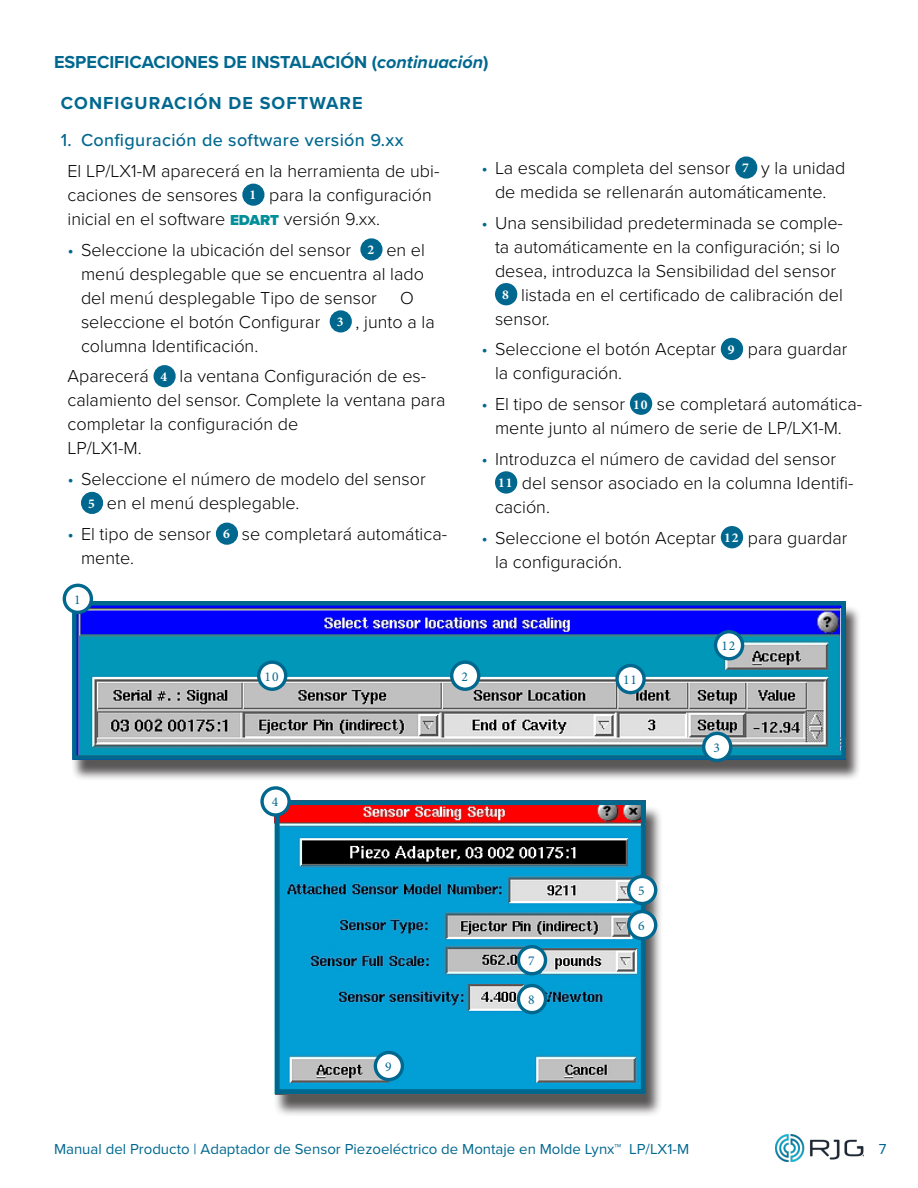
<style>
.page{position:relative;width:918px;height:1188px;background:#fff}
.page>*{position:absolute;margin:0;border:0;box-sizing:border-box;transform-origin:0 0}
.t1{font:300 18px/24px "Proxima Nova";color:#000}
.t2{font:700 18px "Proxima Nova";color:#00688f}
.t3{font:500 18px "Proxima Nova";letter-spacing:.02em;color:#00688f}
.t4{font:700 18px "Proxima Nova";letter-spacing:.06em;color:#00688f}
.t5{font:15px "Proxima Nova";color:#00688f}
.t6{font:13.5px "Minion Pro";color:#00688f}
.s1{font-style:italic}
.s2{font-family:"Minion Pro";font-weight:700;font-size:13.5px;color:#fff}
.s3{font-weight:900;font-size:15px;color:#008e99}
.s4{color:#00688f}
</style>
<div class="page">
<img style="left:776px;top:1134px;width:88px;height:27px">
<div style="left:245px;top:186px;width:17px;height:17px;background:#00688f;border-radius:50%"></div>
<div style="left:242px;top:184px;width:22px;height:22px;border:4px solid #00688f;border-radius:50%"></div>
<div style="left:363px;top:241px;width:17px;height:17px;background:#00688f;border-radius:50%"></div>
<div style="left:360px;top:238px;width:23px;height:22px;border:4px solid #00688f;border-radius:50%"></div>
<div style="left:332px;top:313px;width:18px;height:17px;background:#00688f;border-radius:50%"></div>
<div style="left:330px;top:310px;width:22px;height:22px;border:4px solid #00688f;border-radius:50%"></div>
<div style="left:156px;top:367px;width:17px;height:18px;background:#00688f;border-radius:50%"></div>
<div style="left:154px;top:365px;width:22px;height:22px;border:4px solid #00688f;border-radius:50%"></div>
<div style="left:83px;top:494px;width:18px;height:18px;background:#00688f;border-radius:50%"></div>
<div style="left:81px;top:492px;width:22px;height:22px;border:4px solid #00688f;border-radius:50%"></div>
<div style="left:218px;top:525px;width:18px;height:17px;background:#00688f;border-radius:50%"></div>
<div style="left:216px;top:523px;width:22px;height:22px;border:4px solid #00688f;border-radius:50%"></div>
<div style="left:737px;top:159px;width:18px;height:17px;background:#00688f;border-radius:50%"></div>
<div style="left:735px;top:156px;width:22px;height:23px;border:4px solid #00688f;border-radius:50%"></div>
<div style="left:495px;top:283px;width:22px;height:22px;background:#00688f;border-radius:50%"></div>
<div style="left:721px;top:338px;width:22px;height:22px;background:#00688f;border-radius:50%"></div>
<div style="left:630px;top:393px;width:22px;height:22px;background:#00688f;border-radius:50%"></div>
<div style="left:495px;top:471px;width:22px;height:23px;background:#00688f;border-radius:50%"></div>
<div style="left:721px;top:526px;width:22px;height:22px;background:#00688f;border-radius:50%"></div>
<div style="left:71px;top:606px;width:791px;height:175px;background:#231f20;opacity:.75"></div>
<img style="left:77px;top:606px;width:764px;height:149px">
<div style="left:72px;top:601px;width:774px;height:159px;border:4px solid #00688f"></div>
<div style="left:274px;top:805px;width:389px;height:312px;background:#231f20;opacity:.75"></div>
<img style="left:281px;top:806px;width:359px;height:282px">
<div style="left:275px;top:800px;width:371px;height:294px;border:5px solid #00688f"></div>
<div style="left:64px;top:585px;width:27px;height:27px;background:#fff;border-radius:50%"></div>
<div style="left:63px;top:584px;width:30px;height:30px;border:3px solid #00688f;border-radius:50%"></div>
<svg style="left:262px;top:788px;width:27px;height:27px"></svg>
<div style="left:260px;top:786px;width:31px;height:31px;border:3px solid #00688f;border-radius:50%"></div>
<div style="left:629px;top:876px;width:27px;height:28px;background:#fff;border-radius:50%"></div>
<div style="left:627px;top:875px;width:30px;height:30px;border:3px solid #00688f;border-radius:50%"></div>
<div style="left:629px;top:912px;width:27px;height:27px;background:#fff;border-radius:50%"></div>
<div style="left:627px;top:910px;width:30px;height:30px;border:3px solid #00688f;border-radius:50%"></div>
<div style="left:518px;top:947px;width:28px;height:27px;background:#fff;border-radius:50%"></div>
<div style="left:517px;top:945px;width:30px;height:30px;border:3px solid #00688f;border-radius:50%"></div>
<svg style="left:518px;top:986px;width:28px;height:27px"></svg>
<div style="left:517px;top:984px;width:30px;height:30px;border:3px solid #00688f;border-radius:50%"></div>
<div style="left:375px;top:1053px;width:27px;height:27px;background:#fff;border-radius:50%"></div>
<div style="left:374px;top:1051px;width:30px;height:30px;border:3px solid #00688f;border-radius:50%"></div>
<svg style="left:259px;top:662px;width:27px;height:27px"></svg>
<div style="left:257px;top:660px;width:30px;height:31px;border:3px solid #00688f;border-radius:50%"></div>
<svg style="left:452px;top:662px;width:27px;height:27px"></svg>
<div style="left:450px;top:660px;width:30px;height:31px;border:3px solid #00688f;border-radius:50%"></div>
<svg style="left:617px;top:666px;width:27px;height:27px"></svg>
<div style="left:615px;top:664px;width:31px;height:30px;border:3px solid #00688f;border-radius:50%"></div>
<div style="left:704px;top:733px;width:27px;height:27px;background:#fff;border-radius:50%"></div>
<div style="left:702px;top:732px;width:30px;height:30px;border:3px solid #00688f;border-radius:50%"></div>
<div style="left:716px;top:632px;width:27px;height:27px;background:#fff;border-radius:50%"></div>
<div style="left:714px;top:630px;width:30px;height:30px;border:3px solid #00688f;border-radius:50%"></div>
<p class="t2" style="left:54px;top:49px;width:436px">ESPECIFICACIONES DE INSTALACIÓN (<span class="s1">continuación</span>)</p>
<p class="t4" style="left:61px;top:89px;width:303px">CONFIGURACIÓN DE SOFTWARE</p>
<p class="t3" style="left:61px;top:127px;width:344px">1. Configuración de software versión 9.xx</p>
<p class="t1" style="left:68px;top:158px;width:373px">El LP/LX1‑M aparecerá en la herramienta de ubi‑ caciones de sensores <span class="s2">1</span> para la configuración inicial en el software <span class="s3">EDART</span> versión 9.xx.</p>
<p class="t1" style="left:81px;top:237px;width:345px;text-align:justify;text-indent:-14px"><span class="s4">•</span> Seleccione la ubicación del sensor <span class="s2">2</span> en el menú desplegable que se encuentra al lado del menú desplegable Tipo de sensor</p>
<p class="t1" style="left:81px;top:285px;width:355px;text-indent:319px">O seleccione el botón Configurar <span class="s2">3</span> , junto a la columna Identificación.</p>
<p class="t1" style="left:68px;top:363px;width:379px">Aparecerá <span class="s2">4</span> la ventana Configuración de es‑ calamiento del sensor. Complete la ventana para completar la configuración de<br>LP/LX1‑M.</p>
<p class="t1" style="left:88px;top:466px;width:339px;text-indent:-21px"><span class="s4">•</span> Seleccione el número de modelo del sensor<br><span class="s2">5</span> en el menú desplegable.</p>
<p class="t1" style="left:81px;top:521px;width:368px;text-indent:-14px"><span class="s4">•</span> El tipo de sensor <span class="s2">6</span> se completará automática‑ mente.</p>
<p class="t6" style="left:74px;top:590px;width:8px">1</p>
<p class="t1" style="left:482px;top:155px;width:366px;text-align:center"><span class="s4">•</span> La escala completa del sensor <span class="s2">7</span> y la unidad de medida se rellenarán automáticamente.</p>
<p class="t1" style="left:482px;top:210px;width:363px"><span class="s4">•</span> Una sensibilidad predeterminada se comple‑</p>
<p class="t1" style="left:495px;top:234px;width:347px">ta automáticamente en la configuración; si lo</p>
<p class="t1" style="left:495px;top:258px;width:343px">desea, introduzca la Sensibilidad del sensor</p>
<p class="t1" style="left:502px;top:282px;width:342px"><span class="s2">8</span> listada en el certificado de calibración del</p>
<p class="t1" style="left:495px;top:306px;width:56px">sensor.</p>
<p class="t1" style="left:495px;top:336px;width:354px;text-indent:-14px"><span class="s4">•</span> Seleccione el botón Aceptar <span class="s2">9</span> para guardar la configuración.</p>
<p class="t1" style="left:482px;top:391px;width:382px;text-align:center"><span class="s4">•</span> El tipo de sensor <span class="s2">10</span> se completará automática‑ mente junto al número de serie de LP/LX1‑M.</p>
<p class="t1" style="left:495px;top:446px;width:360px;text-indent:-14px"><span class="s4">•</span> Introduzca el número de cavidad del sensor<br><span class="s2">11</span> del sensor asociado en la columna Identifi‑ cación.</p>
<p class="t1" style="left:495px;top:525px;width:354px;text-indent:-14px"><span class="s4">•</span> Seleccione el botón Aceptar <span class="s2">12</span> para guardar la configuración.</p>
<p class="t6" style="left:722px;top:637px;width:15px">12</p>
<p class="t6" style="left:265px;top:667px;width:15px">10</p>
<p class="t6" style="left:461px;top:667px;width:8px">2</p>
<p class="t6" style="left:623px;top:671px;width:15px">11</p>
<p class="t6" style="left:272px;top:793px;width:8px">4</p>
<p class="t6" style="left:385px;top:1058px;width:8px">9</p>
<p class="t6" style="left:528px;top:952px;width:8px">7</p>
<p class="t6" style="left:528px;top:991px;width:8px">8</p>
<p class="t6" style="left:638px;top:882px;width:8px">5</p>
<p class="t6" style="left:638px;top:917px;width:8px">6</p>
<p class="t6" style="left:713px;top:738px;width:8px">3</p>
<p class="t5" style="left:54px;top:1138px;width:637px">Manual del Producto | Adaptador de Sensor Piezoeléctrico de Montaje en Molde Lynx™ LP/LX1‑M</p>
<p class="t5" style="left:879px;top:1137px;width:9px">7</p>
</div>
